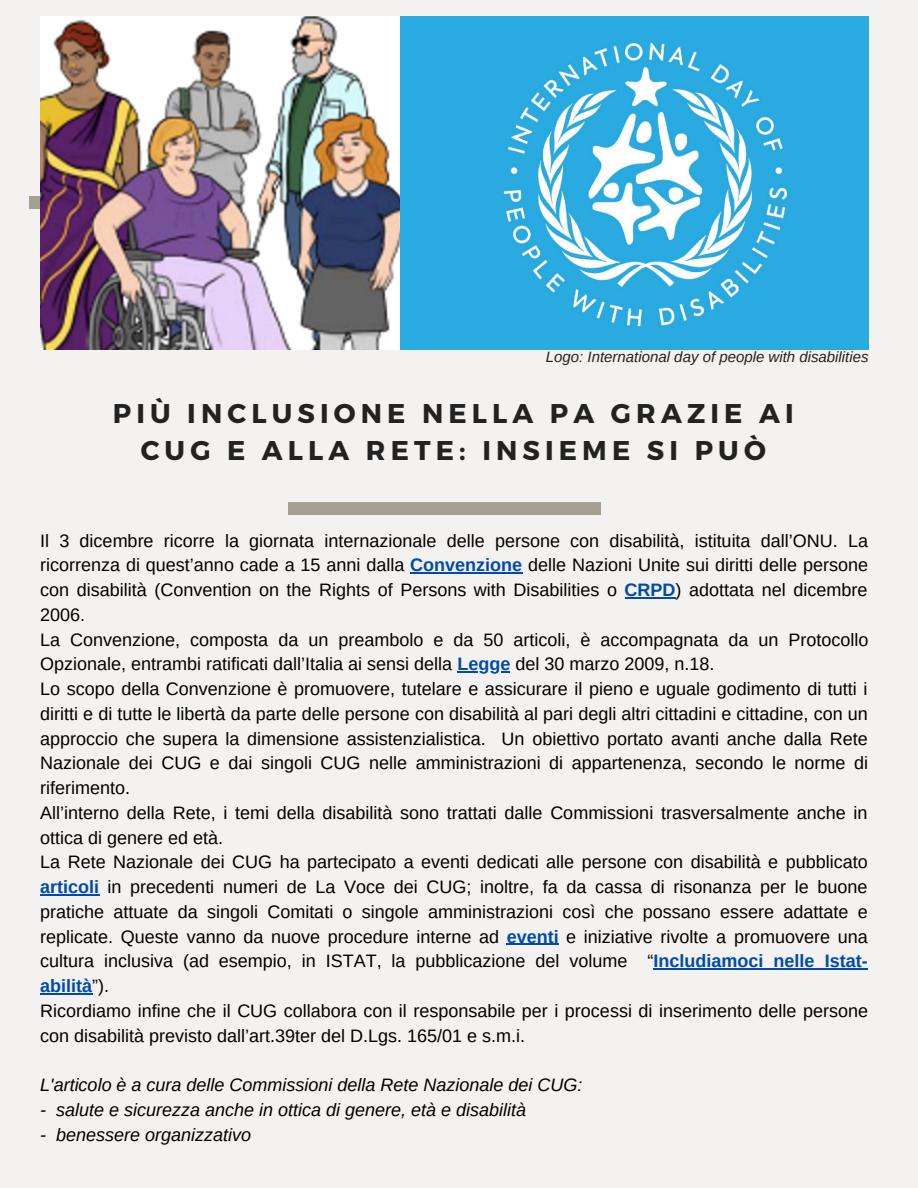
<style>
.page{position:relative;width:918px;height:1188px;background:#f3f2f0}
.page>*{position:absolute;margin:0;border:0;box-sizing:border-box;transform-origin:0 0}
.t1{font:700 27.15px "Montserrat";letter-spacing:.19em;color:#222}
.t2{font:18px/24.8px "Arimo";color:#000;text-align:justify}
.t3{font:italic 18px "Arimo";color:#000}
.t4{font:italic 15px "Arimo";color:#222}
.s1{font-weight:700;color:#004aad}
</style>
<div class="page">
<div style="left:29px;top:197px;width:313px;height:12px;background:#a5a091"></div>
<div style="left:288px;top:502px;width:313px;height:12px;background:#a5a091"></div>
<img style="left:40px;top:16px;width:829px;height:333px">
<hr style="left:410px;top:573px;width:112px;height:1px;background:#004aad">
<hr style="left:625px;top:597px;width:51px;height:1px;background:#004aad">
<hr style="left:457px;top:672px;width:53px;height:1px;background:#004aad">
<hr style="left:40px;top:894px;width:59px;height:1px;background:#004aad">
<hr style="left:507px;top:944px;width:52px;height:1px;background:#004aad">
<hr style="left:654px;top:969px;width:214px;height:1px;background:#004aad">
<hr style="left:40px;top:993px;width:52px;height:1px;background:#004aad">
<p class="t4" style="left:546px;top:349px;width:324px">Logo: International day of people with disabilities</p>
<p class="t1" style="left:113px;top:395px;width:682px">PIÙ INCLUSIONE NELLA PA GRAZIE AI</p>
<p class="t1" style="left:141px;top:432px;width:627px">CUG E ALLA RETE: INSIEME SI PUÒ</p>
<p class="t2" style="left:40px;top:528px;width:829px">Il 3 dicembre ricorre la giornata internazionale delle persone con disabilità, istituita dall’ONU. La ricorrenza di quest’anno cade a 15 anni dalla <span class="s1">Convenzione</span> delle Nazioni Unite sui diritti delle persone con disabilità (Convention on the Rights of Persons with Disabilities o <span class="s1">CRPD</span>) adottata nel dicembre 2006.</p>
<p class="t2" style="left:40px;top:627px;width:830px">La Convenzione, composta da un preambolo e da 50 articoli, è accompagnata da un Protocollo<br>Opzionale, entrambi ratificati dall’Italia ai sensi della <span class="s1">Legge</span> del 30 marzo 2009, n.18.</p>
<p class="t2" style="left:40px;top:677px;width:829px">Lo scopo della Convenzione è promuovere, tutelare e assicurare il pieno e uguale godimento di tutti i diritti e di tutte le libertà da parte delle persone con disabilità al pari degli altri cittadini e cittadine, con un approccio che supera la dimensione assistenzialistica. Un obiettivo portato avanti anche dalla Rete Nazionale dei CUG e dai singoli CUG nelle amministrazioni di appartenenza, secondo le norme di riferimento.</p>
<p class="t2" style="left:40px;top:800px;width:829px">All’interno della Rete, i temi della disabilità sono trattati dalle Commissioni trasversalmente anche in ottica di genere ed età.</p>
<p class="t2" style="left:40px;top:850px;width:829px">La Rete Nazionale dei CUG ha partecipato a eventi dedicati alle persone con disabilità e pubblicato <span class="s1">articoli</span> in precedenti numeri de La Voce dei CUG; inoltre, fa da cassa di risonanza per le buone pratiche attuate da singoli Comitati o singole amministrazioni così che possano essere adattate e replicate. Queste vanno da nuove procedure interne ad <span class="s1">eventi</span> e iniziative rivolte a promuovere una cultura inclusiva (ad esempio, in ISTAT, la pubblicazione del volume “<span class="s1">Includiamoci nelle Istat&shy;abilità</span>”).</p>
<p class="t2" style="left:40px;top:998px;width:829px">Ricordiamo infine che il CUG collabora con il responsabile per i processi di inserimento delle persone con disabilità previsto dall’art.39ter del D.Lgs. 165/01 e s.m.i.</p>
<p class="t3" style="left:40px;top:1075px;width:544px">L'articolo è a cura delle Commissioni della Rete Nazionale dei CUG:</p>
<p class="t3" style="left:40px;top:1100px;width:487px">- salute e sicurezza anche in ottica di genere, età e disabilità</p>
<p class="t3" style="left:40px;top:1124px;width:213px">- benessere organizzativo</p>
</div>
